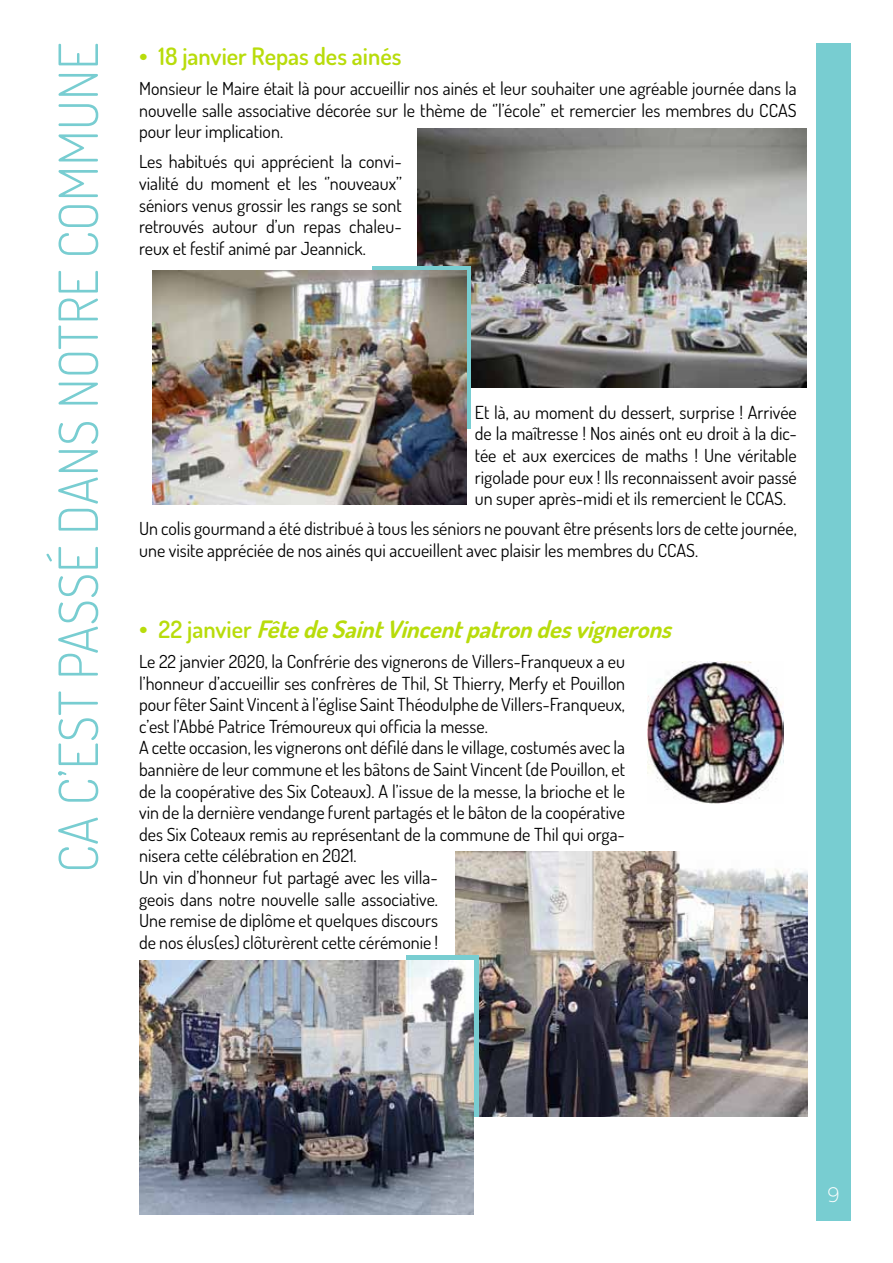
<style>
.page{position:relative;width:893px;height:1263px;background:#fff}
.page>*{position:absolute;margin:0;border:0;box-sizing:border-box;transform-origin:0 0}
.t1{font:300 54px "Dosis";color:#78cdd1}
.t2{font:italic 700 24px "Dosis";color:#b8dc0b}
.t3{font:600 24px "Dosis";color:#b8dc0b}
.t4{font:200 21px "Centrale Sans";color:#fff}
.t5{font:18px/21.6px "Dosis";color:#000;text-align:justify}
.s1{font-size:27px}
.s2{font-weight:600;font-style:normal;font-size:27px}
.s3{font-weight:600;font-style:normal}
</style>
<div class="page">
<div style="left:816px;top:43px;width:34px;height:1177px;background:#78cdd1"></div>
<img style="left:417px;top:128px;width:389px;height:259px">
<img style="left:647px;top:661px;width:136px;height:142px">
<img style="left:455px;top:852px;width:352px;height:264px">
<svg style="left:372px;top:267px;width:99px;height:162px"></svg>
<img style="left:152px;top:270px;width:314px;height:234px">
<div style="left:407px;top:955px;width:72px;height:161px;background:#78cdd1"></div>
<img style="left:139px;top:960px;width:334px;height:254px">
<h1 class="t1" style="left:43px;top:873px;width:832px;rotate:-90deg">ca c’est passé dans notre commune</h1>
<h2 class="t3" style="left:139px;top:41px;width:264px"><span class="s1">•</span> 18 janvier Repas des ainés</h2>
<p class="t5" style="left:139px;top:77px;width:659px">Monsieur le Maire était là pour accueillir nos ainés et leur souhaiter une agréable journée dans la nouvelle salle associative décorée sur le thème de ‘’l’école’’ et remercier les membres du CCAS pour leur implication.</p>
<p class="t5" style="left:139px;top:150px;width:264px">Les habitués qui apprécient la convi&shy;vialité du moment et les ‘’nouveaux’’ séniors venus grossir les rangs se sont retrouvés autour d’un repas chaleu&shy;reux et festif animé par Jeannick.</p>
<p class="t5" style="left:475px;top:401px;width:324px">Et là, au moment du dessert, surprise ! Arrivée de la maîtresse ! Nos ainés ont eu droit à la dic&shy;tée et aux exercices de maths ! Une véritable rigolade pour eux ! Ils reconnaissent avoir passé un super après-midi et ils remercient le CCAS.</p>
<p class="t5" style="left:139px;top:517px;width:659px">Un colis gourmand a été distribué à tous les séniors ne pouvant être présents lors de cette journée, une visite appréciée de nos ainés qui accueillent avec plaisir les membres du CCAS.</p>
<h2 class="t2" style="left:139px;top:614px;width:541px"><span class="s2">•</span> <span class="s3">2 2 j a n v i e r</span> FêtedeSaintVincentpatrondesvignerons</h2>
<p class="t5" style="left:139px;top:650px;width:487px;text-align:left">Le 22 janvier 2020, la Confrérie des vignerons de Villers-Franqueux a eu l’honneur d’accueillir ses confrères de Thil, St Thierry, Merfy et Pouillon pour fêter Saint Vincent à l’église Saint Théodulphe de Villers-Franqueux, c’est l’Abbé Patrice Trémoureux qui officia la messe.<br>A cette occasion, les vignerons ont défilé dans le village, costumés avec la bannière de leur commune et les bâtons de Saint Vincent (de Pouillon, et de la coopérative des Six Coteaux). A l’issue de la messe, la brioche et le vin de la dernière vendange furent partagés et le bâton de la coopérative des Six Coteaux remis au représentant de la commune de Thil qui orga&shy;nisera cette célébration en 2021.<br>Un vin d’honneur fut partagé avec les villa-<br>geois dans notre nouvelle salle associative.<br>Une remise de diplôme et quelques discours<br>de nos élus(es) clôturèrent cette cérémonie !</p>
<p class="t4" style="left:827px;top:1183px;width:14px">9</p>
</div>
